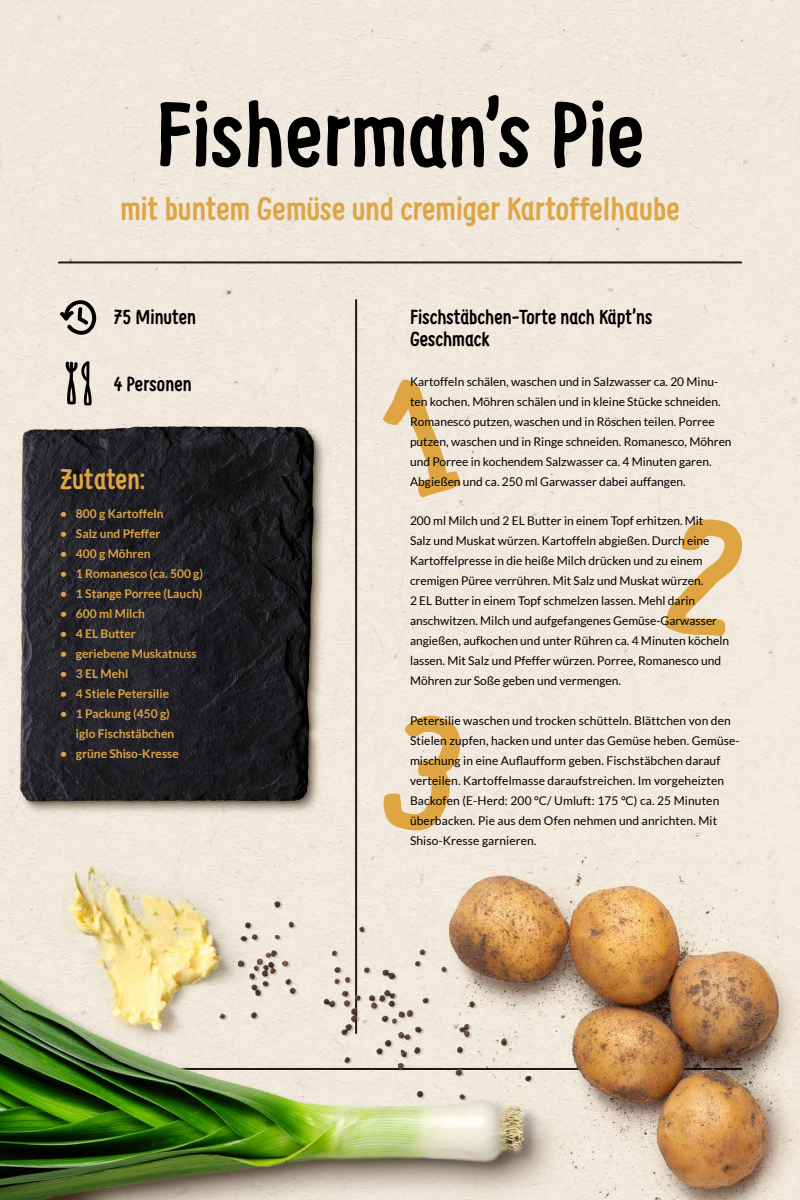
<style>
.page{position:relative;width:800px;height:1200px;background:#fff}
.page>*{position:absolute;margin:0;border:0;box-sizing:border-box;transform-origin:0 0}
.t1{font:700 89.52px "Supernettcn";color:#000}
.t2{font:700 32px "Supernettcn";color:#dea542}
.t3{font:700 28px "Supernettcn";color:#dea542}
.t4{font:700 20px/22px "Supernettcn";color:#000}
.t5{font:12px/20px "Lato";color:#000}
.t6{font:700 12px/20px "Lato";color:#dea542}
</style>
<div class="page">
<img style="left:0;top:0;width:800px;height:1200px">
<svg style="left:59px;top:298px;width:38px;height:38px"></svg>
<svg style="left:65px;top:361px;width:27px;height:44px"></svg>
<div style="left:373px;top:373px;width:89px;height:129px;background:#f1e9de"></div>
<div style="left:664px;top:514px;width:82px;height:127px;background:#f1e9de"></div>
<div style="left:378px;top:709px;width:90px;height:129px;background:#f1e9de"></div>
<h1 class="t1" style="left:156px;top:75px;width:490px">Fisherman’s Pie</h1>
<h2 class="t2" style="left:120px;top:187px;width:561px">mit buntem Gemüse und cremiger Kartoffelhaube</h2>
<h3 class="t4" style="left:114px;top:305px;width:84px">75 Minuten</h3>
<h3 class="t4" style="left:410px;top:305px;width:244px">Fischstäbchen-Torte nach Käpt’ns<br>Geschmack</h3>
<h3 class="t4" style="left:114px;top:373px;width:80px">4 Personen</h3>
<h3 class="t3" style="left:60px;top:461px;width:87px">Zutaten:</h3>
<p class="t6" style="left:60px;top:504px;width:105px">• 800 g Kartoffeln</p>
<p class="t6" style="left:60px;top:524px;width:102px">• Salz und Pfeffer</p>
<p class="t6" style="left:60px;top:544px;width:92px">• 400 g Möhren</p>
<p class="t6" style="left:60px;top:564px;width:145px">• 1 Romanesco (ca. 500 g)</p>
<p class="t6" style="left:60px;top:584px;width:144px">• 1 Stange Porree (Lauch)</p>
<p class="t6" style="left:60px;top:604px;width:87px">• 600 ml Milch</p>
<p class="t6" style="left:60px;top:624px;width:77px">• 4 EL Butter</p>
<p class="t6" style="left:60px;top:644px;width:138px">• geriebene Muskatnuss</p>
<p class="t6" style="left:60px;top:664px;width:70px">• 3 EL Mehl</p>
<p class="t6" style="left:60px;top:684px;width:111px">• 4 Stiele Petersilie</p>
<p class="t6" style="left:76px;top:704px;width:100px;text-indent:-16px">• 1 Packung (450 g) iglo Fischstäbchen</p>
<p class="t6" style="left:60px;top:744px;width:120px">• grüne Shiso-Kresse</p>
<p class="t5" style="left:410px;top:372px;width:323px">Kartoffeln schälen, waschen und in Salzwasser ca. 20 Minu&shy;ten kochen. Möhren schälen und in kleine Stücke schneiden.<br>Romanesco putzen, waschen und in Röschen teilen. Porree putzen, waschen und in Ringe schneiden. Romanesco, Möhren und Porree in kochendem Salzwasser ca. 4 Minuten garen.<br>Abgießen und ca. 250 ml Garwasser dabei auffangen.</p>
<p class="t5" style="left:410px;top:511px;width:321px">200 ml Milch und 2 EL Butter in einem Topf erhitzen. Mit<br>Salz und Muskat würzen. Kartoffeln abgießen. Durch eine Kartoffelpresse in die heiße Milch drücken und zu einem cremigen Püree verrühren. Mit Salz und Muskat würzen.<br>2 EL Butter in einem Topf schmelzen lassen. Mehl darin anschwitzen. Milch und aufgefangenes Gemüse-Garwasser angießen, aufkochen und unter Rühren ca. 4 Minuten köcheln lassen. Mit Salz und Pfeffer würzen. Porree, Romanesco und Möhren zur Soße geben und vermengen.</p>
<p class="t5" style="left:410px;top:710px;width:331px">Petersilie waschen und trocken schütteln. Blättchen von den Stielen zupfen, hacken und unter das Gemüse heben. Gemüse&shy;mischung in eine Auflaufform geben. Fischstäbchen darauf verteilen. Kartoffelmasse daraufstreichen. Im vorgeheizten Backofen (E-Herd: 200 °C/ Umluft: 175 °C) ca. 25 Minuten überbacken. Pie aus dem Ofen nehmen und anrichten. Mit Shiso-Kresse garnieren.</p>
</div>
